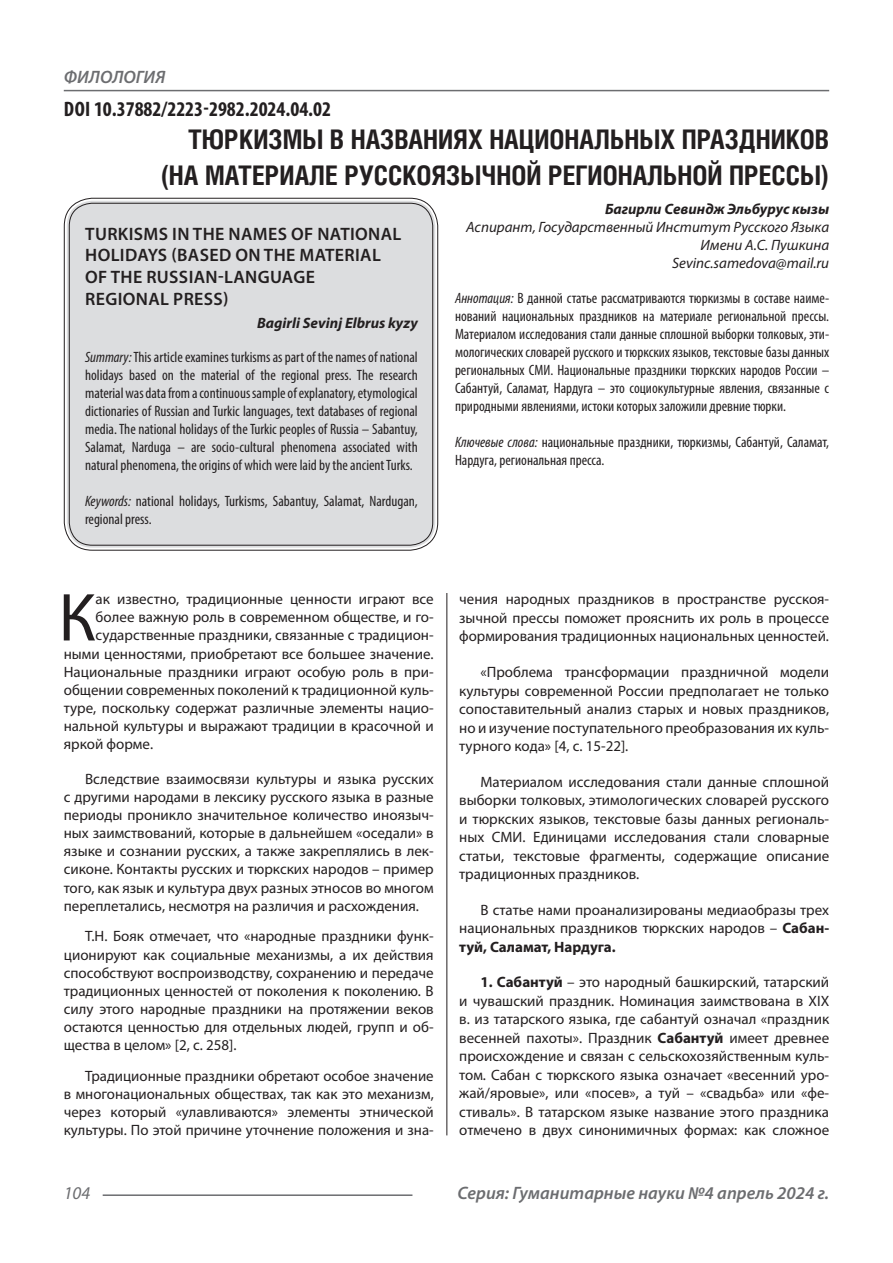
<style>
.page{position:relative;width:893px;height:1263px;background:#fff}
.page>*{position:absolute;margin:0;border:0;box-sizing:border-box;transform-origin:0 0}
.Статья_текст_первый{font:68.4px "Myriad Pro";color:#231f20}
.Статья_название{font:700 27px/36px "Helios Cond C";color:#231f20;text-align:right}
.ДОИ{font:700 condensed 21px "Myriad Pro";color:#231f20}
.Статья_название_англ{font:600 18px/21.6px "Myriad Pro";letter-spacing:.02em;color:#231f20}
.t1{font:italic 600 18px "Myriad Pro";color:#6c6d70}
.t2{font:italic 18px "Myriad Pro";color:#6c6d70}
.Статья_текст{font:15px/18.5px "Myriad Pro";color:#231f20;text-align:justify}
.Статья_аннотация_тек{font:condensed 15px/18px "Myriad Pro";color:#231f20;text-align:justify}
.Статья_аннотация_анг{font:condensed 15px/18px "Myriad Pro";color:#231f20;text-align:justify}
.Статья_текст_первый-2{font:15px "Myriad Pro";color:#231f20}
.Статья_автор_инфо{font:italic 15px/18px "Myriad Pro";color:#231f20;text-align:right}
.Статья_автор_фио_рус{font:italic 700 15px "Myriad Pro";color:#231f20}
.Статья_автор_англ{font:italic 700 15px "Myriad Pro";color:#231f20}
.s1{font-style:italic}
.s2{font-weight:700}
</style>
<div class="page">
<hr style="left:446px;top:128px;width:1px;height:1007px;background:#231f20">
<hr style="left:103px;top:1194px;width:309px;height:2px;background:#6c6d70">
<hr style="left:64px;top:90px;width:765px;height:1px;background:#6c6d70">
<div style="left:440px;top:108px;width:25px;height:485px;background:#fff"></div>
<div style="left:67px;top:201px;width:368px;height:347px;background:#dcdddf;border-radius:26px"></div>
<div style="left:69px;top:203px;width:364px;height:343px;border:1px solid #231f20;border-radius:23px"></div>
<p class="t1" style="left:64px;top:66px;width:103px">ФИЛОЛОГИЯ</p>
<p class="ДОИ" style="left:64px;top:96px;width:269px">DOI 10.37882/2223-2982.2024.04.02</p>
<p class="Статья_название" style="left:161px;top:121px;width:670px">ТЮРКИЗМЫ В НАЗВАНИЯХ НАЦИОНАЛЬНЫХ ПРАЗДНИКОВ (НА МАТЕРИАЛЕ РУССКОЯЗЫЧНОЙ РЕГИОНАЛЬНОЙ ПРЕССЫ)</p>
<p class="Статья_автор_фио_рус" style="left:605px;top:199px;width:226px">Багирли Севиндж Эльбурус кызы</p>
<p class="Статья_автор_инфо" style="left:466px;top:218px;width:364px">Аспирант, Государственный Институт Русского Языка<br>Имени А.С. Пушкина</p>
<p class="Статья_автор_инфо" style="left:672px;top:254px;width:159px">Sevinc.samedova@mail.ru</p>
<p class="Статья_аннотация_тек" style="left:455px;top:288px;width:376px"><span class="s1">Аннотация:</span> В данной статье рассматриваются тюркизмы в составе наиме&shy;нований национальных праздников на материале региональной прессы.<br>Материалом исследования стали данные сплошной выборки толковых, эти&shy;мологических словарей русского и тюркских языков, текстовые базы данных региональных СМИ. Национальные праздники тюркских народов России – Сабантуй, Саламат, Нардуга – это социокультурные явления, связанные с природными явлениями, истоки которых заложили древние тюрки.</p>
<p class="Статья_аннотация_тек" style="left:455px;top:432px;width:376px"><span class="s1">Ключевые слова:</span> национальные праздники, тюркизмы, Сабантуй, Саламат,<br>Нардуга, региональная пресса.</p>
<p class="Статья_название_англ" style="left:85px;top:222px;width:318px">TURKISMS IN THE NAMES OF NATIONAL<br>HOLIDAYS (BASED ON THE MATERIAL</p>
<p class="Статья_название_англ" style="left:85px;top:266px;width:231px">OF THE RUSSIAN-LANGUAGE</p>
<p class="Статья_название_англ" style="left:85px;top:287px;width:145px">REGIONAL PRESS)</p>
<p class="Статья_автор_англ" style="left:257px;top:313px;width:162px">Bagirli Sevinj Elbrus kyzy</p>
<p class="Статья_аннотация_анг" style="left:85px;top:348px;width:334px"><span class="s1">Summary:</span>This article examines turkisms as part of the names of national holidays based on the material of the regional press. The research material was data from a continuous sample of explanatory, etymological dictionaries of Russian and Turkic languages, text databases of regional media. The national holidays of the Turkic peoples of Russia – Sabantuy, Salamat, Narduga – are socio-cultural phenomena associated with natural phenomena, the origins of which were laid by the ancient Turks.</p>
<p class="Статья_аннотация_анг" style="left:85px;top:492px;width:334px"><span class="s1">Keywords:</span> national holidays, Turkisms, Sabantuy, Salamat, Nardugan, regional press.</p>
<p class="Статья_текст_первый" style="left:59px;top:575px;width:39px">К</p>
<p class="Статья_текст_первый-2" style="left:96px;top:590px;width:340px">ак известно, традиционные ценности играют все</p>
<p class="Статья_текст_первый-2" style="left:96px;top:608px;width:340px">более важную роль в современном обществе, и го-</p>
<p class="Статья_текст_первый-2" style="left:96px;top:626px;width:340px">сударственные праздники, связанные с традицион-</p>
<p class="Статья_текст_первый-2" style="left:64px;top:644px;width:371px">ными ценностями, приобретают все большее значение.</p>
<p class="Статья_текст_первый-2" style="left:64px;top:662px;width:371px">Национальные праздники играют особую роль в при-</p>
<p class="Статья_текст_первый-2" style="left:64px;top:680px;width:371px">общении современных поколений к традиционной куль-</p>
<p class="Статья_текст_первый-2" style="left:64px;top:698px;width:371px">туре, поскольку содержат различные элементы нацио-</p>
<p class="Статья_текст_первый-2" style="left:64px;top:716px;width:371px">нальной культуры и выражают традиции в красочной и</p>
<p class="Статья_текст_первый-2" style="left:64px;top:735px;width:91px">яркой форме.</p>
<p class="Статья_текст" style="left:64px;top:770px;width:371px;text-indent:21px">Вследствие взаимосвязи культуры и языка русских с другими народами в лексику русского языка в разные периоды проникло значительное количество иноязыч&shy;ных заимствований, которые в дальнейшем «оседали» в языке и сознании русских, а также закреплялись в лек&shy;сиконе. Контакты русских и тюркских народов – пример того, как язык и культура двух разных этносов во многом переплетались, несмотря на различия и расхождения.</p>
<p class="Статья_текст" style="left:64px;top:927px;width:371px;text-indent:21px">Т.Н. Бояк отмечает, что «народные праздники функ&shy;ционируют как социальные механизмы, а их действия способствуют воспроизводству, сохранению и передаче традиционных ценностей от поколения к поколению. В силу этого народные праздники на протяжении веков остаются ценностью для отдельных людей, групп и об&shy;щества в целом» [2, с. 258].</p>
<p class="Статья_текст" style="left:64px;top:1066px;width:371px;text-indent:21px">Традиционные праздники обретают особое значение в многонациональных обществах, так как это механизм, через который «улавливаются» элементы этнической культуры. По этой причине уточнение положения и зна-</p>
<p class="Статья_текст" style="left:459px;top:590px;width:371px">чения народных праздников в пространстве русскоя&shy;зычной прессы поможет прояснить их роль в процессе формирования традиционных национальных ценностей.</p>
<p class="Статья_текст" style="left:459px;top:662px;width:371px;text-indent:21px">«Проблема трансформации праздничной модели культуры современной России предполагает не только сопоставительный анализ старых и новых праздников, но и изучение поступательного преобразования их куль&shy;турного кода» [4, с. 15-22].</p>
<p class="Статья_текст" style="left:459px;top:772px;width:371px;text-indent:21px">Материалом исследования стали данные сплошной выборки толковых, этимологических словарей русского и тюркских языков, текстовые базы данных региональ&shy;ных СМИ. Единицами исследования стали словарные статьи, текстовые фрагменты, содержащие описание традиционных праздников.</p>
<p class="Статья_текст" style="left:459px;top:900px;width:371px;text-indent:21px">В статье нами проанализированы медиаобразы трех национальных праздников тюркских народов – <span class="s2">Сабан&shy;туй, Саламат, Нардуга.</span></p>
<p class="Статья_текст" style="left:459px;top:973px;width:371px;text-indent:21px"><span class="s2">1. Сабантуй</span> – это народный башкирский, татарский и чувашский праздник. Номинация заимствована в XIX в. из татарского языка, где сабантуй означал «праздник весенней пахоты». Праздник <span class="s2">Сабантуй</span> имеет древнее происхождение и связан с сельскохозяйственным куль&shy;том. Сабан с тюркского языка означает «весенний уро&shy;жай/яровые», или «посев», а туй – «свадьба» или «фе&shy;стиваль». В татарском языке название этого праздника отмечено в двух синонимичных формах: как сложное</p>
<p class="t2" style="left:64px;top:1182px;width:28px">104</p>
<p class="t1" style="left:457px;top:1182px;width:373px">Серия: Гуманитарные науки №4 апрель 2024 г.</p>
</div>
